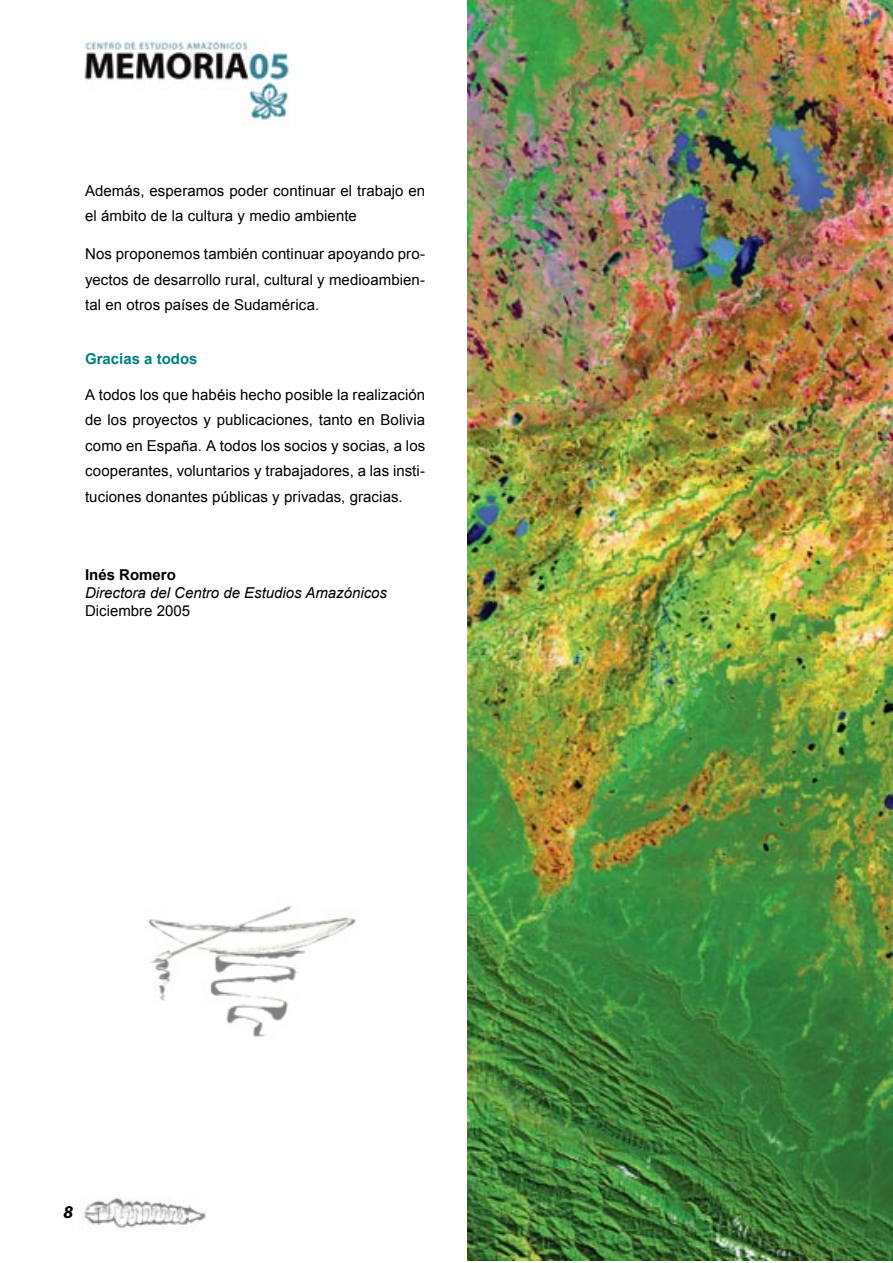
<style>
.page{position:relative;width:893px;height:1263px;background:#fff}
.page>*{position:absolute;margin:0;border:0;box-sizing:border-box;transform-origin:0 0}
.t1{font:italic 700 18px "Myriad";color:#000}
.t2{font:15px/25.5px "Arial";letter-spacing:.005em;color:#000;text-align:justify}
.t3{font:italic 15px "Arial";color:#000}
.t4{font:700 15px "Arial";color:#008080}
.t5{font:700 15px "Arial";color:#000}
</style>
<div class="page">
<img style="left:148px;top:905px;width:208px;height:133px">
<img style="left:467px;top:0;width:425px;height:1260px">
<img style="left:84px;top:41px;width:206px;height:84px">
<img style="left:83px;top:1197px;width:123px;height:32px">
<p class="t2" style="left:85px;top:178px;width:342px">Además, esperamos poder continuar el trabajo en el ámbito de la cultura y medio ambiente</p>
<p class="t2" style="left:85px;top:242px;width:342px">Nos proponemos también continuar apoyando pro&shy;yectos de desarrollo rural, cultural y medioambien&shy;tal en otros países de Sudamérica.</p>
<p class="t4" style="left:85px;top:349px;width:114px">Gracias a todos</p>
<p class="t2" style="left:85px;top:382px;width:342px">A todos los que habéis hecho posible la realización de los proyectos y publicaciones, tanto en Bolivia como en España. A todos los socios y socias, a los cooperantes, voluntarios y trabajadores, a las insti&shy;tuciones donantes públicas y privadas, gracias.</p>
<p class="t5" style="left:85px;top:565px;width:92px">Inés Romero</p>
<p class="t3" style="left:85px;top:583px;width:304px">Directora del Centro de Estudios Amazónicos</p>
<p class="t2" style="left:85px;top:598px;width:107px">Diciembre 2005</p>
<p class="t1" style="left:63px;top:1203px;width:11px">8</p>
</div>
